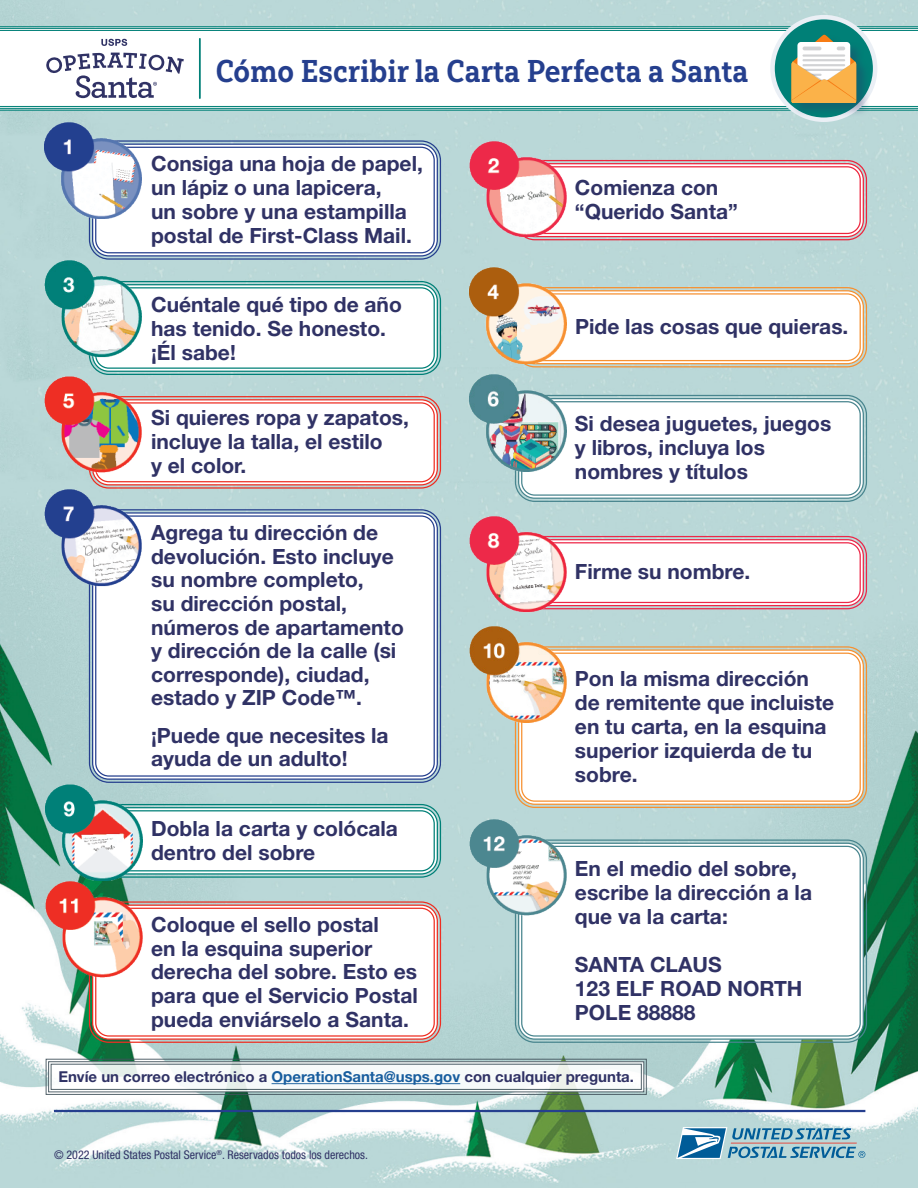
<style>
.page{position:relative;width:918px;height:1188px;background:#fff}
.page>*{position:absolute;margin:0;border:0;box-sizing:border-box;transform-origin:0 0}
.t1{font:31.5px "Yorkten Slab Con Bol";color:#253f8e}
.Main_Copy{font:700 21px/24px "Helvetica Neue LT Std";color:#303265}
.t2{font:700 15px "Helvetica Neue LT Std";color:#303265}
.Main_Copy-2{font:condensed 12px "Helvetica Neue LT Std";color:#303265}
.s1{color:#175d9e}
</style>
<div class="page">
<img style="left:0;top:1px;width:918px;height:1187px">
<svg style="left:0;top:26px;width:918px;height:85px;background:#5caba6"></svg>
<svg style="left:0;top:28px;width:918px;height:81px;background:#79bcb7"></svg>
<svg style="left:0;top:30px;width:918px;height:77px"></svg>
<svg style="left:101px;top:39px;width:26px;height:7px"></svg>
<svg style="left:46px;top:53px;width:138px;height:45px"></svg>
<hr style="left:199px;top:39px;width:2px;height:59px;background:#008077">
<svg style="left:773px;top:17px;width:102px;height:103px;background:#218f88"></svg>
<div style="left:770px;top:15px;width:107px;height:107px;border:4px solid #eaeff5;border-radius:50%"></div>
<div style="left:791px;top:34px;width:80px;height:83px;background:#303265;opacity:.35"></div>
<svg style="left:791px;top:35px;width:65px;height:67px"></svg>
<hr style="left:802px;top:54px;width:43px;height:3px;background:#d1d2d4">
<hr style="left:802px;top:59px;width:43px;height:2px;background:#d1d2d4">
<hr style="left:802px;top:64px;width:43px;height:2px;background:#d1d2d4">
<hr style="left:54px;top:1110px;width:811px;height:2px;background:#253f8e">
<svg style="left:45px;top:1058px;width:602px;height:37px"></svg>
<div style="left:48px;top:1061px;width:596px;height:31px;border:1px solid #41525b"></div>
<div style="left:51px;top:1064px;width:591px;height:26px;border:1px solid #41525b"></div>
<div style="left:519px;top:843px;width:344px;height:196px;background:#fff;border-radius:16px"></div>
<div style="left:515px;top:839px;width:352px;height:204px;border:1px solid #48858e;border-radius:19px"></div>
<div style="left:518px;top:843px;width:346px;height:197px;border:1px solid #48858e;border-radius:16px"></div>
<div style="left:521px;top:846px;width:340px;height:191px;border:1px solid #48858e;border-radius:13px"></div>
<div style="left:519px;top:650px;width:344px;height:154px;background:#fff;border-radius:16px"></div>
<div style="left:515px;top:646px;width:352px;height:162px;border:1px solid #f69030;border-radius:19px"></div>
<div style="left:518px;top:649px;width:346px;height:156px;border:1px solid #f69030;border-radius:16px"></div>
<div style="left:521px;top:653px;width:340px;height:149px;border:1px solid #f69030;border-radius:13px"></div>
<div style="left:519px;top:540px;width:344px;height:66px;background:#fff;border-radius:16px"></div>
<div style="left:515px;top:536px;width:352px;height:73px;border:1px solid #ed2748;border-radius:19px"></div>
<div style="left:518px;top:539px;width:346px;height:67px;border:1px solid #ed2748;border-radius:16px"></div>
<div style="left:521px;top:542px;width:340px;height:61px;border:1px solid #ed2748;border-radius:13px"></div>
<div style="left:519px;top:399px;width:344px;height:99px;background:#fff;border-radius:16px"></div>
<div style="left:515px;top:395px;width:352px;height:107px;border:1px solid #48858e;border-radius:19px"></div>
<div style="left:518px;top:398px;width:346px;height:101px;border:1px solid #48858e;border-radius:16px"></div>
<div style="left:521px;top:401px;width:340px;height:95px;border:1px solid #48858e;border-radius:13px"></div>
<div style="left:93px;top:144px;width:344px;height:112px;background:#fff;border-radius:16px"></div>
<div style="left:89px;top:140px;width:352px;height:120px;border:1px solid #253f8e;border-radius:19px"></div>
<div style="left:92px;top:144px;width:346px;height:113px;border:1px solid #253f8e;border-radius:16px"></div>
<div style="left:95px;top:147px;width:340px;height:106px;border:1px solid #253f8e;border-radius:13px"></div>
<div style="left:93px;top:285px;width:344px;height:86px;background:#fff;border-radius:16px"></div>
<div style="left:89px;top:281px;width:352px;height:94px;border:1px solid #008077;border-radius:19px"></div>
<div style="left:92px;top:284px;width:346px;height:88px;border:1px solid #008077;border-radius:16px"></div>
<div style="left:95px;top:287px;width:340px;height:82px;border:1px solid #008077;border-radius:13px"></div>
<div style="left:93px;top:400px;width:344px;height:85px;background:#fff;border-radius:16px"></div>
<div style="left:89px;top:396px;width:352px;height:93px;border:1px solid #ee2e22;border-radius:19px"></div>
<div style="left:92px;top:399px;width:346px;height:86px;border:1px solid #ee2e22;border-radius:16px"></div>
<div style="left:95px;top:402px;width:340px;height:80px;border:1px solid #ee2e22;border-radius:13px"></div>
<div style="left:93px;top:513px;width:344px;height:266px;background:#fff;border-radius:16px"></div>
<div style="left:89px;top:509px;width:352px;height:274px;border:1px solid #253f8e;border-radius:19px"></div>
<div style="left:92px;top:512px;width:346px;height:268px;border:1px solid #253f8e;border-radius:16px"></div>
<div style="left:95px;top:515px;width:340px;height:262px;border:1px solid #253f8e;border-radius:13px"></div>
<div style="left:519px;top:291px;width:344px;height:73px;background:#fff;border-radius:16px"></div>
<div style="left:515px;top:287px;width:352px;height:80px;border:1px solid #f69030;border-radius:19px"></div>
<div style="left:518px;top:290px;width:346px;height:74px;border:1px solid #f69030;border-radius:16px"></div>
<div style="left:521px;top:293px;width:340px;height:68px;border:1px solid #f69030;border-radius:13px"></div>
<div style="left:93px;top:808px;width:344px;height:66px;background:#fff;border-radius:16px"></div>
<div style="left:89px;top:804px;width:352px;height:74px;border:1px solid #008077;border-radius:19px"></div>
<div style="left:92px;top:807px;width:346px;height:68px;border:1px solid #008077;border-radius:16px"></div>
<div style="left:95px;top:810px;width:340px;height:61px;border:1px solid #008077;border-radius:13px"></div>
<div style="left:519px;top:164px;width:344px;height:73px;background:#fff;border-radius:16px"></div>
<div style="left:515px;top:160px;width:352px;height:80px;border:1px solid #ed253d;border-radius:19px"></div>
<div style="left:518px;top:163px;width:346px;height:74px;border:1px solid #ed253d;border-radius:16px"></div>
<div style="left:521px;top:166px;width:340px;height:68px;border:1px solid #ed253d;border-radius:13px"></div>
<div style="left:93px;top:905px;width:344px;height:134px;background:#fff;border-radius:16px"></div>
<div style="left:89px;top:901px;width:352px;height:142px;border:1px solid #ee2e22;border-radius:19px"></div>
<div style="left:92px;top:905px;width:346px;height:135px;border:1px solid #ee2e22;border-radius:16px"></div>
<div style="left:95px;top:908px;width:340px;height:129px;border:1px solid #ee2e22;border-radius:13px"></div>
<img style="left:44px;top:122px;width:97px;height:96px">
<img style="left:469px;top:141px;width:97px;height:97px">
<img style="left:44px;top:261px;width:97px;height:96px">
<img style="left:469px;top:267px;width:97px;height:96px">
<img style="left:44px;top:376px;width:97px;height:96px">
<img style="left:469px;top:375px;width:97px;height:96px">
<img style="left:44px;top:490px;width:97px;height:96px">
<img style="left:469px;top:516px;width:97px;height:96px">
<img style="left:46px;top:784px;width:97px;height:96px">
<img style="left:469px;top:626px;width:97px;height:96px">
<img style="left:46px;top:882px;width:97px;height:96px">
<img style="left:469px;top:819px;width:97px;height:96px">
<svg style="left:676px;top:1127px;width:189px;height:32px;background:#7facc1"></svg>
<p class="t1" style="left:216px;top:52px;width:534px">Cómo Escribir la Carta Perfecta a Santa</p>
<p class="Main_Copy" style="left:151px;top:151px;width:273px">Consiga una hoja de papel, un lápiz o una lapicera,<br>un sobre y una estampilla postal de First-Class Mail.</p>
<p class="Main_Copy" style="left:151px;top:292px;width:252px">Cuéntale qué tipo de año has tenido. Se honesto. ¡Él sabe!</p>
<p class="Main_Copy" style="left:575px;top:175px;width:164px">Comienza con “Querido Santa”</p>
<p class="Main_Copy" style="left:575px;top:314px;width:275px">Pide las cosas que quieras.</p>
<p class="Main_Copy" style="left:151px;top:405px;width:259px">Si quieres ropa y zapatos, incluye la talla, el estilo<br>y el color.</p>
<p class="Main_Copy" style="left:575px;top:411px;width:258px">Si desea juguetes, juegos y libros, incluya los nombres y títulos</p>
<p class="Main_Copy" style="left:151px;top:520px;width:254px">Agrega tu dirección de devolución. Esto incluye su nombre completo,<br>su dirección postal, números de apartamento y dirección de la calle (si corresponde), ciudad, estado y ZIP Code™.</p>
<p class="Main_Copy" style="left:151px;top:723px;width:239px">¡Puede que necesites la ayuda de un adulto!</p>
<p class="Main_Copy" style="left:151px;top:816px;width:248px">Dobla la carta y colócala dentro del sobre</p>
<p class="Main_Copy" style="left:151px;top:912px;width:268px">Coloque el sello postal<br>en la esquina superior derecha del sobre. Esto es para que el Servicio Postal pueda enviárselo a Santa.</p>
<p class="Main_Copy" style="left:575px;top:559px;width:177px">Firme su nombre.</p>
<p class="Main_Copy" style="left:575px;top:666px;width:261px">Pon la misma dirección de remitente que incluiste en tu carta, en la esquina superior izquierda de tu sobre.</p>
<p class="Main_Copy" style="left:575px;top:856px;width:239px">En el medio del sobre, escribe la dirección a la que va la carta:</p>
<p class="Main_Copy" style="left:575px;top:952px;width:229px">SANTA CLAUS<br>123 ELF ROAD NORTH<br>POLE 88888</p>
<p class="t2" style="left:58px;top:1068px;width:577px">Envíe un correo electrónico a <span class="s1">OperationSanta@usps.gov</span> con cualquier pregunta.</p>
<p class="Main_Copy-2" style="left:54px;top:1148px;width:316px">© 2022 United States Postal Service<sup>®</sup>. Reservados todos los derechos.</p>
</div>
